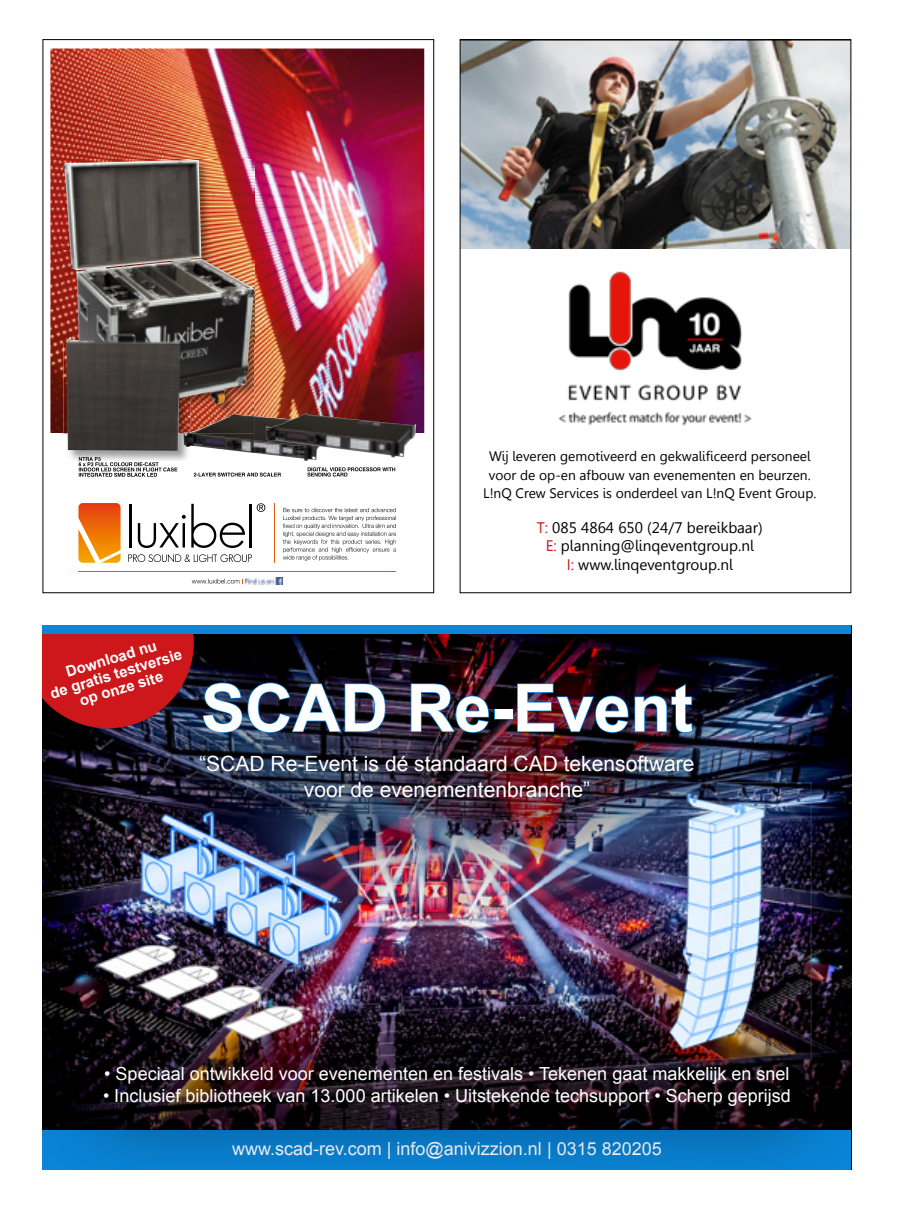
<style>
.page{position:relative;width:915px;height:1212px;background:#fff}
.page>*{position:absolute;margin:0;border:0;box-sizing:border-box;transform-origin:0 0}
.t1{font:700 66px "Arial";color:#fff}
.t2{font:21px/25.2px "Arial";color:#fff;text-align:center}
.t3{font:18px "Arial";color:#fff}
.t4{font:15.3px/18.3px "Leelawadee";color:#000;text-align:center}
.t5{font:700 15px/15.6px "Arial";color:#fff;text-align:center}
.t6{font:13.8px/18.3px "Leelawadee";color:#000;text-align:center}
.s1{color:#cd171a}
</style>
<div class="page">
<img style="left:50px;top:49px;width:374px;height:384px">
<svg style="left:78px;top:503px;width:42px;height:60px;background:#ef8227"></svg>
<hr style="left:129px;top:504px;width:2px;height:43px;background:#000">
<svg style="left:138px;top:504px;width:107px;height:44px"></svg>
<hr style="left:250px;top:504px;width:2px;height:43px;background:#000">
<svg style="left:128px;top:554px;width:124px;height:8px"></svg>
<svg style="left:256px;top:503px;width:9px;height:9px"></svg>
<svg style="left:283px;top:508px;width:113px;height:53px"></svg>
<svg style="left:192px;top:579px;width:51px;height:4px"></svg>
<img style="left:245px;top:577px;width:38px;height:7px">
<hr style="left:78px;top:571px;width:318px;height:1px;background:#ea580c">
<hr style="left:274px;top:503px;width:1px;height:60px;background:#ea580c">
<svg style="left:79px;top:462px;width:98px;height:15px"></svg>
<svg style="left:194px;top:473px;width:87px;height:4px"></svg>
<svg style="left:307px;top:467px;width:88px;height:10px"></svg>
<img style="left:254px;top:416px;width:63px;height:45px">
<img style="left:266px;top:413px;width:150px;height:45px">
<img style="left:69px;top:451px;width:119px;height:10px">
<img style="left:79px;top:457px;width:22px;height:4px">
<img style="left:183px;top:451px;width:71px;height:2px">
<img style="left:63px;top:160px;width:191px;height:291px">
<img style="left:43px;top:634px;width:807px;height:341px">
<div style="left:68px;top:625px;width:757px;height:310px;background:#000;opacity:.55"></div>
<div style="left:43px;top:975px;width:807px;height:194px;background:#000;opacity:.45"></div>
<img style="left:410px;top:683px;width:79px;height:51px">
<div style="left:494px;top:709px;width:19px;height:10px;border:2px solid #0a85d8"></div>
<img style="left:516px;top:682px;width:177px;height:52px">
<img style="left:620px;top:782px;width:191px;height:277px">
<img style="left:43px;top:794px;width:385px;height:265px">
<svg style="left:43px;top:634px;width:343px;height:104px;background:#511a28"></svg>
<div style="left:43px;top:625px;width:807px;height:9px;background:#0a85d8"></div>
<img style="left:461px;top:41px;width:387px;height:385px">
<p class="t6" style="left:483px;top:447px;width:334px">Wij leveren gemotiveerd en gekwalificeerd personeel voor de op-en afbouw van evenementen en beurzen.<br>L!nQ Crew Services is onderdeel van L!nQ Event Group.</p>
<p class="t4" style="left:536px;top:519px;width:227px"><span class="s1">T:</span> 085 4864 650 (24/7 bereikbaar)<br><span class="s1">E:</span> planning@linqeventgroup.nl<br><span class="s1">I:</span> www.linqeventgroup.nl</p>
<p class="t5" style="left:44px;top:671px;width:138px;rotate:-17deg">Download nu<br>de gratis testversie op onze site</p>
<h1 class="t1" style="left:201px;top:665px;width:493px">SCAD Re-Event</h1>
<p class="t2" style="left:199px;top:751px;width:496px">“SCAD Re-Event is dé standaard CAD tekensoftware voor de evenementenbranche”</p>
<p class="t3" style="left:104px;top:1062px;width:686px">• Speciaal ontwikkeld voor evenementen en festivals • Tekenen gaat makkelijk en snel</p>
<p class="t3" style="left:103px;top:1083px;width:689px">• Inclusief bibliotheek van 13.000 artikelen • Uitstekende techsupport • Scherp geprijsd</p>
<p class="t3" style="left:232px;top:1137px;width:431px">www.scad-rev.com | info@anivizzion.nl | 0315 820205</p>
</div>
